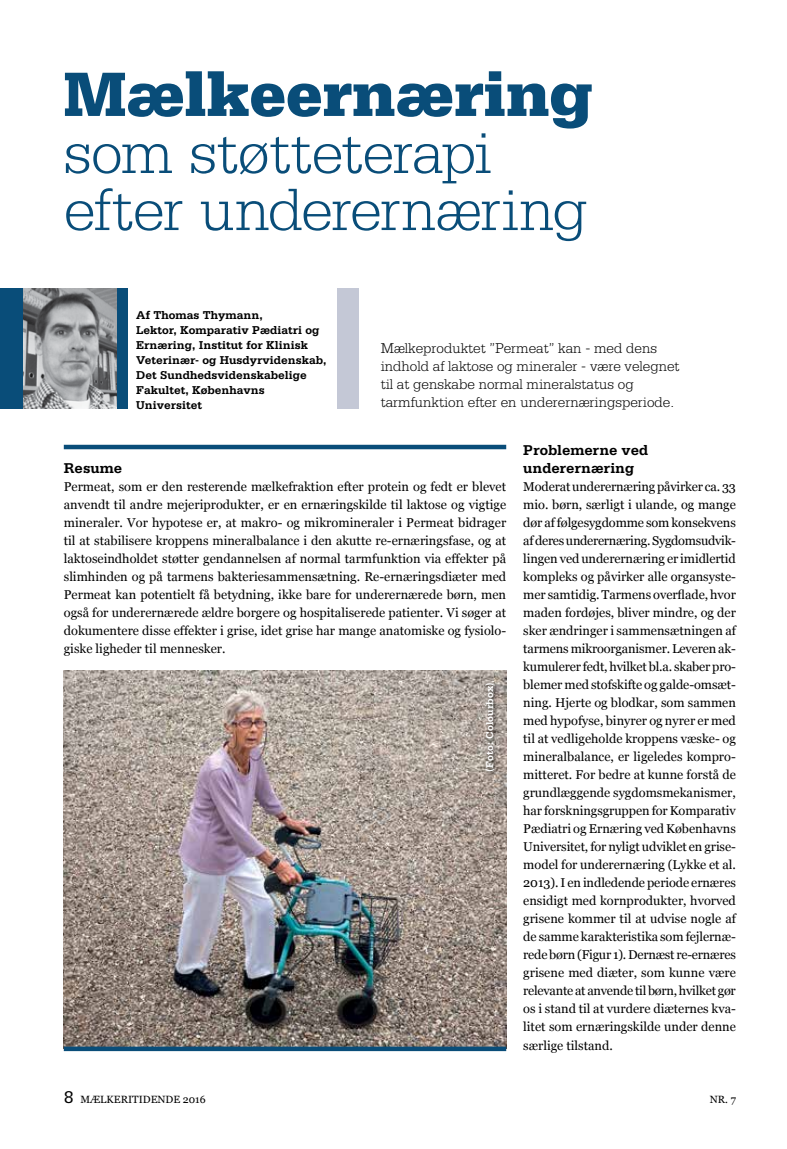
<style>
.page{position:relative;width:787px;height:1149px;background:#fff}
.page>*{position:absolute;margin:0;border:0;box-sizing:border-box;transform-origin:0 0}
.t1{font:900 66px "Serifa";letter-spacing:-.005em;color:#094d79}
.t2{font:300 63px/57px "Serifa";letter-spacing:-.015em;color:#094d79}
.t3{font:300 15px/18px "Serifa";color:#000}
.t4{font:700 15px/18px "Serifa";letter-spacing:-.005em;color:#000}
.t5{font:12.75px/18px "Georgia";color:#000;text-align:justify}
.t6{font:700 12px/15px "Serifa";color:#000}
.t7{font:10.5px "Georgia";color:#000}
.t8{font:700 10.5px "Serifa";letter-spacing:.01em;color:#fff}
.s1{font-family:"Serifa";font-size:18px}
</style>
<div class="page">
<div style="left:0;top:288px;width:128px;height:121px;background:#094d79"></div>
<img style="left:23px;top:288px;width:94px;height:121px">
<div style="left:337px;top:288px;width:21px;height:121px;background:#c4c8d6"></div>
<img style="left:64px;top:670px;width:442px;height:376px">
<div style="left:483px;top:680px;width:16px;height:96px;background:#000;opacity:.75"></div>
<div style="left:64px;top:444px;width:442px;height:5px;background:#094d79"></div>
<svg style="left:64px;top:1046px;width:442px;height:4px;background:#1c5478"></svg>
<h1 class="t1" style="left:64px;top:55px;width:531px">Mælkeernæring</h1>
<h2 class="t2" style="left:64px;top:123px;width:525px">som støtteterapi efter underernæring</h2>
<p class="t6" style="left:136px;top:307px;width:192px">Af Thomas Thymann,<br>Lektor, Komparativ Pædiatri og<br>Ernæring, Institut for Klinisk<br>Veterinær- og Husdyrvidenskab,<br>Det Sundhedsvidenskabelige<br>Fakultet, Københavns<br>Universitet</p>
<p class="t3" style="left:381px;top:338px;width:300px">Mælkeproduktet ”Permeat” kan - med dens indhold af laktose og mineraler - være velegnet til at genskabe normal mineralstatus og tarmfunktion efter en underernæringsperiode.</p>
<p class="t4" style="left:64px;top:458px;width:60px">Resume</p>
<p class="t5" style="left:64px;top:477px;width:444px">Permeat, som er den resterende mælkefraktion efter protein og fedt er blevet anvendt til andre mejeriprodukter, er en ernæringskilde til laktose og vigtige mineraler. Vor hypotese er, at makro- og mikromineraler i Permeat bidrager til at stabilisere kroppens mineralbalance i den akutte re-ernæringsfase, og at laktoseindholdet støtter gendannelsen af normal tarmfunktion via effekter på slimhinden og på tarmens bakteriesammensætning. Re-ernæringsdiæter med Permeat kan potentielt få betydning, ikke bare for underernærede børn, men også for underernærede ældre borgere og hospitaliserede patienter. Vi søger at dokumentere disse effekter i grise, idet grise har mange anatomiske og fysiolo&shy;giske ligheder til mennesker.</p>
<p class="t8" style="left:483px;top:771px;width:91px;rotate:-90deg">(Foto: Colourbox)</p>
<p class="t4" style="left:523px;top:440px;width:126px">Problemerne ved underernæring</p>
<p class="t5" style="left:523px;top:477px;width:214px">Moderat underernæring påvirker ca. 33 mio. børn, særligt i ulande, og mange dør af følgesygdomme som konsekvens af deres underernæring. Sygdomsudvik&shy;lingen ved underernæring er imidlertid kompleks og påvirker alle organsyste&shy;mer samtidig. Tarmens overflade, hvor maden fordøjes, bliver mindre, og der sker ændringer i sammensætningen af tarmens mikroorganismer. Leveren ak&shy;kumulerer fedt, hvilket bl.a. skaber pro&shy;blemer med stofskifte og galde-omsæt&shy;ning. Hjerte og blodkar, som sammen med hypofyse, binyrer og nyrer er med til at vedligeholde kroppens væske- og mineralbalance, er ligeledes kompro&shy;mitteret. For bedre at kunne forstå de grundlæggende sygdomsmekanismer, har forskningsgruppen for Komparativ Pædiatri og Ernæring ved Københavns Universitet, for nyligt udviklet en grise&shy;model for underernæring (Lykke et al.<br>2013). I en indledende periode ernæres ensidigt med kornprodukter, hvorved grisene kommer til at udvise nogle af de samme karakteristika som fejlernæ&shy;rede børn (Figur 1). Dernæst re-ernæres grisene med diæter, som kunne være relevante at anvende til børn, hvilket gør os i stand til at vurdere diæternes kva&shy;litet som ernæringskilde under denne særlige tilstand.</p>
<p class="t7" style="left:64px;top:1093px;width:143px"><span class="s1">8</span> MÆLKERITIDENDE 2016</p>
<p class="t7" style="left:710px;top:1093px;width:28px">NR. 7</p>
</div>
